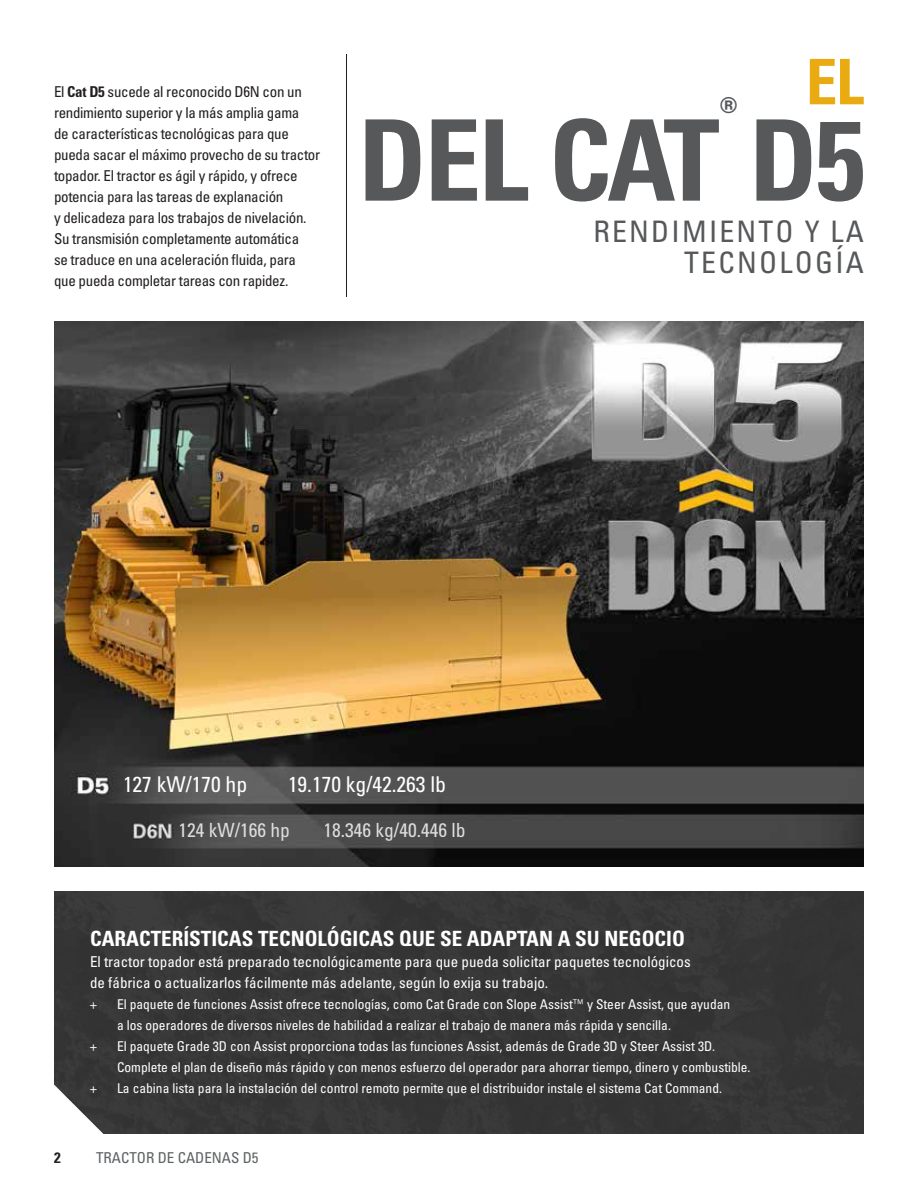
<style>
.page{position:relative;width:918px;height:1188px;background:#fff}
.page>*{position:absolute;margin:0;border:0;box-sizing:border-box;transform-origin:0 0}
.t1{font:112.5px "Univers LTCYR 67 Bold Cond";letter-spacing:-.02em;color:#57585a}
.t2{font:62.85px "Univers LTCYR 67 Bold Cond";color:#eaaa11}
.t3{font:44.4px "Univers LTCYR 67 Bold Cond";color:#57585a}
.t4{font:condensed 29.7px/31.5px "Univers LTCYR 57";letter-spacing:.075em;color:#57585a;text-align:right}
.t5{font:condensed 21.75px "Univers LTCYR 57";color:#fff}
.t6{font:21px "Univers LTCYR 67 Bold Cond";color:#fff}
.t7{font:condensed 19.5px "Univers LTCYR 57";color:#dddddb}
.t8{font:condensed 15px/21px "Univers LTCYR 57";letter-spacing:-.02em;color:#231f20}
.t9{font:condensed 15px/21px "Univers LTCYR 57";color:#fff}
.t10{font:condensed 15px "Univers LTCYR 57";color:#5d6163}
.t11{font:15px "Univers LTCYR 67 Bold Cond";color:#231f20}
.t12{font:condensed 13.5px/21px "Univers LTCYR 57";color:#fff}
.s1{font-family:"Univers LTCYR 67 Bold Cond";font-stretch:normal}
</style>
<div class="page">
<div style="left:54px;top:891px;width:810px;height:243px;background:#363637"></div>
<hr style="left:346px;top:54px;width:1px;height:243px;background:#231f20">
<img style="left:54px;top:321px;width:810px;height:546px">
<p class="t8" style="left:54px;top:81px;width:268px">El <span class="s1">Cat D5</span> sucede al reconocido D6N con un rendimiento superior y la más amplia gama<br>de características tecnológicas para que pueda sacar el máximo provecho de su tractor topador. El tractor es ágil y rápido, y ofrece potencia para las tareas de explanación<br>y delicadeza para los trabajos de nivelación.<br>Su transmisión completamente automática<br>se traduce en una aceleración fluida, para que pueda completar tareas con rapidez.</p>
<h3 class="t3" style="left:720px;top:86px;width:19px">®</h3>
<h2 class="t2" style="left:806px;top:43px;width:60px">EL</h2>
<h1 class="t1" style="left:358px;top:92px;width:509px">DEL CAT D5</h1>
<h3 class="t4" style="left:594px;top:215px;width:272px">RENDIMIENTO Y LA<br>TECNOLOGÍA</h3>
<h3 class="t5" style="left:123px;top:771px;width:126px">127 kW/170 hp</h3>
<h3 class="t7" style="left:178px;top:818px;width:113px">124 kW/166 hp</h3>
<h3 class="t5" style="left:288px;top:771px;width:160px">19.170 kg/42.263 lb</h3>
<h3 class="t7" style="left:324px;top:818px;width:143px">18.346 kg/40.446 lb</h3>
<h3 class="t6" style="left:90px;top:926px;width:596px">CARACTERÍSTICAS TECNOLÓGICAS QUE SE ADAPTAN A SU NEGOCIO</h3>
<p class="t9" style="left:90px;top:951px;width:602px">El tractor topador está preparado tecnológicamente para que pueda solicitar paquetes tecnológicos de fábrica o actualizarlos fácilmente más adelante, según lo exija su trabajo.</p>
<p class="t12" style="left:90px;top:994px;width:8px">+</p>
<p class="t12" style="left:117px;top:994px;width:615px">El paquete de funciones Assist ofrece tecnologías, como Cat Grade con Slope Assist™ y Steer Assist, que ayudan a los operadores de diversos niveles de habilidad a realizar el trabajo de manera más rápida y sencilla.</p>
<p class="t12" style="left:90px;top:1036px;width:8px">+</p>
<p class="t12" style="left:117px;top:1036px;width:635px">El paquete Grade 3D con Assist proporciona todas las funciones Assist, además de Grade 3D y Steer Assist 3D.<br>Complete el plan de diseño más rápido y con menos esfuerzo del operador para ahorrar tiempo, dinero y combustible.</p>
<p class="t12" style="left:90px;top:1078px;width:8px">+</p>
<p class="t12" style="left:117px;top:1078px;width:607px">La cabina lista para la instalación del control remoto permite que el distribuidor instale el sistema Cat Command.</p>
<p class="t11" style="left:54px;top:1148px;width:8px">2</p>
<p class="t10" style="left:96px;top:1148px;width:164px">TRACTOR DE CADENAS D5</p>
</div>
